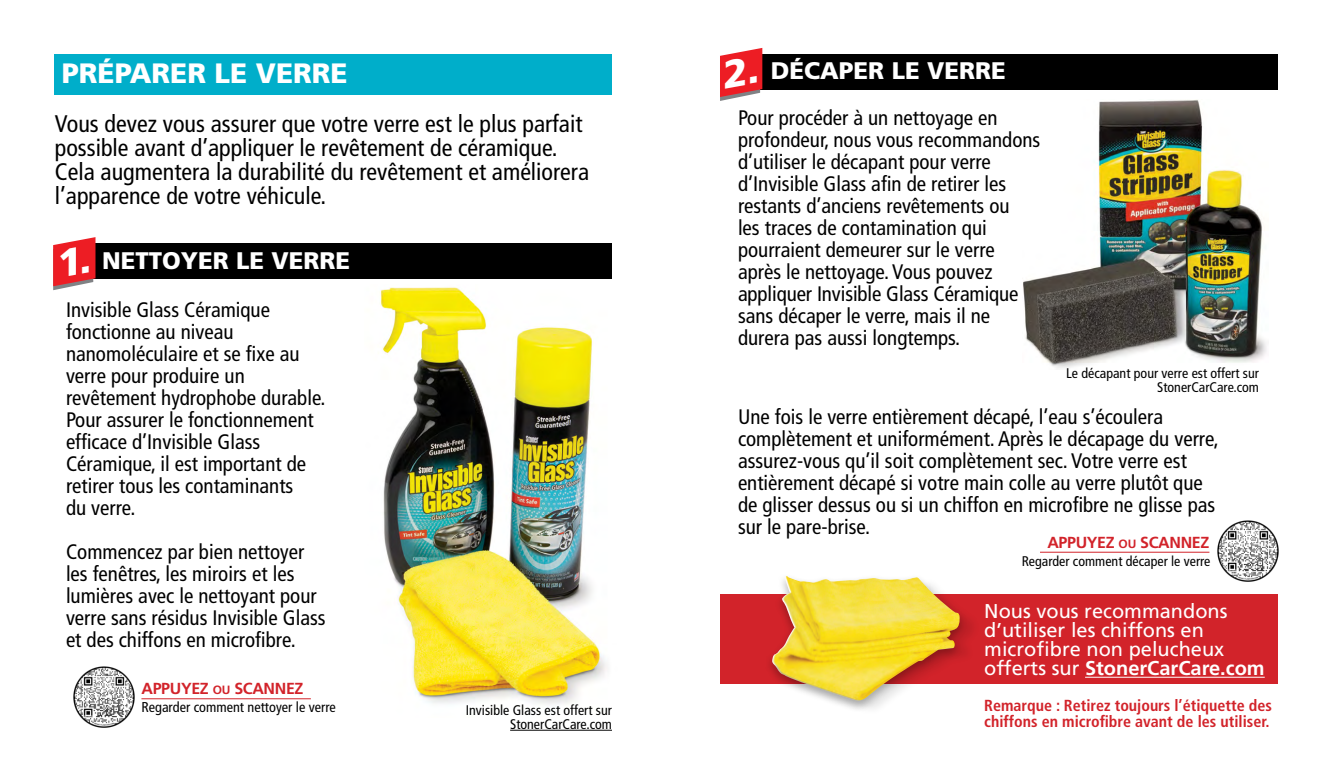
<style>
.page{position:relative;width:1332px;height:783px;background:#fff}
.page>*{position:absolute;margin:0;border:0;box-sizing:border-box;transform-origin:0 0}
.t1{font:900 28px "Frutiger LT Std";color:#fff}
.t2{font:condensed 24px/24px "Frutiger LT Std";color:#000}
.t3{font:900 24px "Frutiger LT Std";color:#fff}
.t4{font:condensed 21px/22px "Frutiger LT Std";color:#000}
.t5{font:20px/19px "Frutiger LT Std";color:#fff}
.t6{font:700 condensed 16px/16px "Frutiger LT Std";color:#d2232a}
.t7{font:700 16px "Frutiger LT Std";letter-spacing:-.02em;color:#d2232a}
.t8{font:condensed 14.2px "Frutiger LT Std";color:#000}
.t9{font:condensed 14px/14px "Frutiger LT Std";color:#000;text-align:right}
.s1{font-size:12px}
.s2{font-weight:700}
</style>
<div class="page">
<div style="left:54px;top:54px;width:558px;height:40px;background:#00aeca"></div>
<div style="left:77px;top:243px;width:535px;height:36px;background:#000"></div>
<img style="left:381px;top:287px;width:226px;height:417px">
<hr style="left:510px;top:730px;width:102px;height:1px;background:#000">
<img style="left:73px;top:666px;width:62px;height:62px">
<img style="left:1023px;top:99px;width:244px;height:269px">
<div style="left:720px;top:594px;width:558px;height:90px;background:#d2232a"></div>
<div style="left:745px;top:54px;width:533px;height:36px;background:#000"></div>
<hr style="left:1085px;top:677px;width:180px;height:1px;background:#fff">
<div style="left:777px;top:576px;width:204px;height:140px;background:#000;opacity:.1"></div>
<div style="left:764px;top:572px;width:204px;height:141px;background:#000;opacity:.28"></div>
<img style="left:772px;top:576px;width:188px;height:125px">
<img style="left:1217px;top:520px;width:62px;height:62px">
<hr style="left:141px;top:698px;width:170px;height:1px;background:#d2232a">
<hr style="left:1040px;top:552px;width:169px;height:1px;background:#d2232a">
<svg style="left:53px;top:237px;width:43px;height:53px;background:#e6474d"></svg>
<svg style="left:720px;top:48px;width:42px;height:53px;background:#e8474c"></svg>
<h1 class="t1" style="left:62px;top:56px;width:287px">PRÉPARER LE VERRE</h1>
<p class="t2" style="left:55px;top:112px;width:536px">Vous devez vous assurer que votre verre est le plus parfait possible avant d’appliquer le revêtement de céramique.<br>Cela augmentera la durabilité du revêtement et améliorera l’apparence de votre véhicule.</p>
<p class="t3" style="left:102px;top:246px;width:250px">NETTOYER LE VERRE</p>
<p class="t4" style="left:66px;top:299px;width:261px">Invisible Glass Céramique fonctionne au niveau nanomoléculaire et se fixe au verre pour produire un revêtement hydrophobe durable.<br>Pour assurer le fonctionnement efficace d’Invisible Glass<br>Céramique, il est important de retirer tous les contaminants<br>du verre.</p>
<p class="t4" style="left:66px;top:541px;width:261px">Commencez par bien nettoyer les fenêtres, les miroirs et les lumières avec le nettoyant pour verre sans résidus Invisible Glass et des chiffons en microfibre.</p>
<p class="t7" style="left:141px;top:679px;width:164px">APPUYEZ <span class="s1">OU</span> SCANNEZ</p>
<p class="t8" style="left:141px;top:699px;width:196px">Regarder comment nettoyer le verre</p>
<p class="t9" style="left:466px;top:703px;width:148px">Invisible Glass est offert sur<br>StonerCarCare.com</p>
<p class="t3" style="left:771px;top:57px;width:236px">DÉCAPER LE VERRE</p>
<p class="t4" style="left:738px;top:106px;width:304px">Pour procéder à un nettoyage en profondeur, nous vous recommandons d’utiliser le décapant pour verre d’Invisible Glass afin de retirer les restants d’anciens revêtements ou<br>les traces de contamination qui pourraient demeurer sur le verre après le nettoyage. Vous pouvez appliquer Invisible Glass Céramique sans décaper le verre, mais il ne durera pas aussi longtemps.</p>
<p class="t9" style="left:1066px;top:367px;width:194px">Le décapant pour verre est offert sur<br>StonerCarCare.com</p>
<p class="t4" style="left:738px;top:406px;width:482px">Une fois le verre entièrement décapé, l’eau s’écoulera complètement et uniformément. Après le décapage du verre, assurez-vous qu’il soit complètement sec. Votre verre est entièrement décapé si votre main colle au verre plutôt que de glisser dessus ou si un chiffon en microfibre ne glisse pas sur le pare-brise.</p>
<p class="t7" style="left:1047px;top:533px;width:164px">APPUYEZ <span class="s1">OU</span> SCANNEZ</p>
<p class="t9" style="left:1022px;top:554px;width:190px">Regarder comment décaper le verre</p>
<p class="t5" style="left:984px;top:602px;width:282px">Nous vous recommandons d’utiliser les chiffons en microfibre non pelucheux offerts sur <span class="s2">StonerCarCare.com</span></p>
<p class="t6" style="left:984px;top:697px;width:289px">Remarque : Retirez toujours l’étiquette des chiffons en microfibre avant de les utiliser.</p>
</div>
